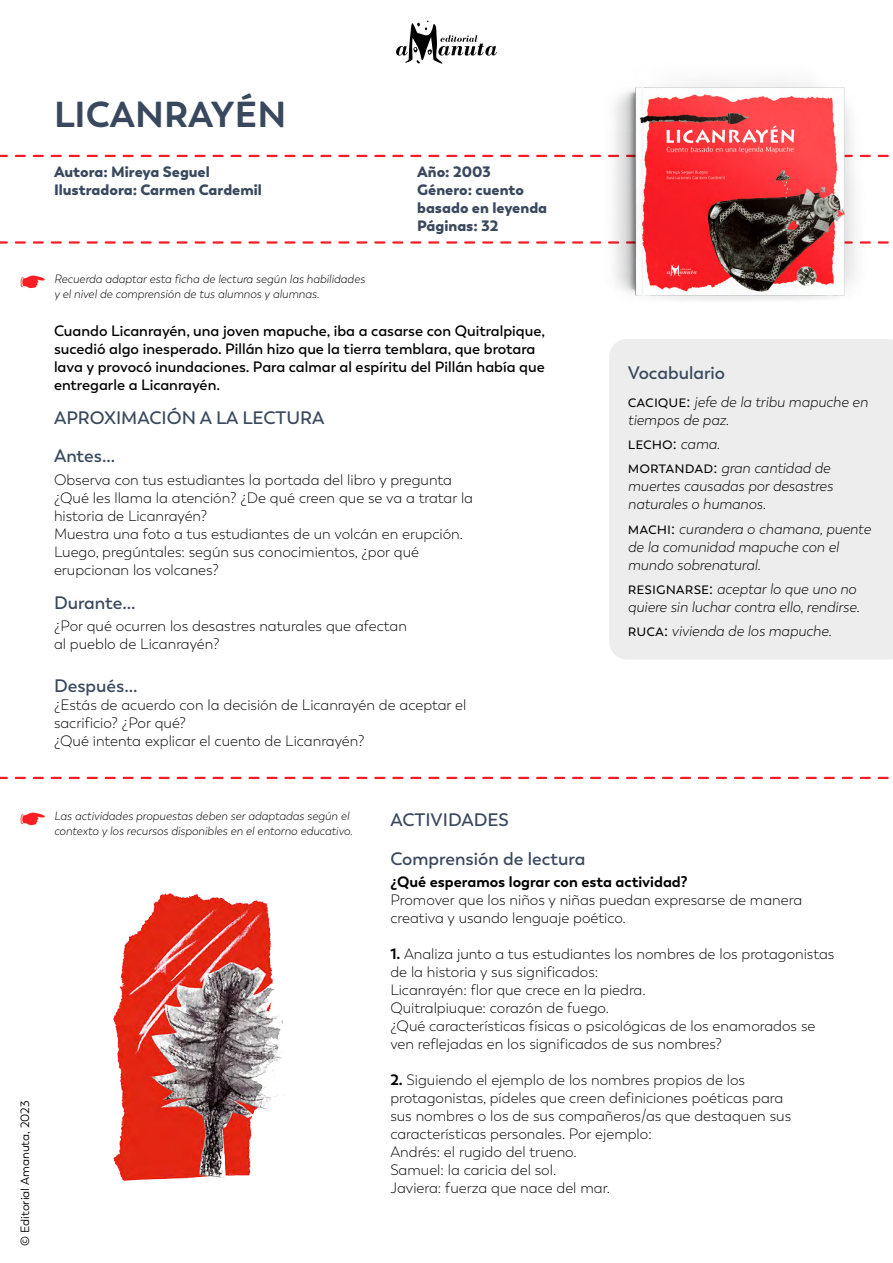
<style>
.page{position:relative;width:893px;height:1263px;background:#fff}
.page>*{position:absolute;margin:0;border:0;box-sizing:border-box;transform-origin:0 0}
.t1{font:700 36px "Boston";color:#39485d}
.t2{font:600 18px/38.5px "Boston";color:#39485d}
.t3{font:16.5px "Boston";color:#000}
.t4{font:300 15px/18px "Boston";color:#000}
.t5{font:italic 300 15px/18px "Boston";color:#000}
.t6{font:600 15px/18px "Boston";color:#000}
.t7{font:900 15px/18px "Boston";color:#39485d}
.t8{font:700 15px "Boston";color:#000}
.t9{font:italic 300 12px/14.4px "Boston";color:#000}
.t10{font:12px "Boston";color:#000}
.s1{font-weight:400;font-style:normal;font-size:16.5px}
.s2{font-weight:300;font-style:italic;font-size:15px}
.s3{font-weight:700}
</style>
<div class="page">
<img style="left:113px;top:893px;width:171px;height:288px">
<svg style="left:0;top:777px;width:889px;height:2px"></svg>
<svg style="left:396px;top:21px;width:101px;height:43px"></svg>
<svg style="left:0;top:241px;width:889px;height:3px"></svg>
<svg style="left:0;top:155px;width:889px;height:2px"></svg>
<div style="left:609px;top:339px;width:284px;height:320px;background:#ededed"></div>
<img style="left:566px;top:82px;width:321px;height:218px">
<h1 class="t1" style="left:54px;top:93px;width:234px">LICANRAYÉN</h1>
<p class="t7" style="left:54px;top:163px;width:209px">Autora: Mireya Seguel<br>Ilustradora: Carmen Cardemil</p>
<p class="t7" style="left:417px;top:163px;width:131px">Año: 2003<br>Género: cuento basado en leyenda<br>Páginas: 32</p>
<p class="t9" style="left:54px;top:272px;width:312px">Recuerda adaptar esta ficha de lectura según las habilidades y el nivel de comprensión de tus alumnos y alumnas.</p>
<p class="t6" style="left:54px;top:322px;width:493px">Cuando Licanrayén, una joven mapuche, iba a casarse con Quitralpique, sucedió algo inesperado. Pillán hizo que la tierra temblara, que brotara lava y provocó inundaciones. Para calmar al espíritu del Pillán había que entregarle a Licanrayén.</p>
<p class="t2" style="left:54px;top:398px;width:272px">APROXIMACIÓN A LA LECTURA<br>Antes...</p>
<p class="t4" style="left:54px;top:471px;width:421px">Observa con tus estudiantes la portada del libro y pregunta ¿Qué les llama la atención? ¿De qué creen que se va a tratar la historia de Licanrayén?<br>Muestra una foto a tus estudiantes de un volcán en erupción.<br>Luego, pregúntales: según sus conocimientos, ¿por qué erupcionan los volcanes?</p>
<p class="t2" style="left:54px;top:584px;width:83px">Durante...</p>
<p class="t4" style="left:54px;top:617px;width:354px">¿Por qué ocurren los desastres naturales que afectan al pueblo de Licanrayén?</p>
<p class="t2" style="left:54px;top:667px;width:85px">Después...</p>
<p class="t4" style="left:54px;top:696px;width:414px">¿Estás de acuerdo con la decisión de Licanrayén de aceptar el sacrificio? ¿Por qué?<br>¿Qué intenta explicar el cuento de Licanrayén?</p>
<p class="t2" style="left:628px;top:354px;width:99px">Vocabulario</p>
<p class="t5" style="left:628px;top:393px;width:242px"><span class="s1">cacique:</span> jefe de la tribu mapuche en tiempos de paz.</p>
<p class="t3" style="left:628px;top:434px;width:94px">lecho: <span class="s2">cama.</span></p>
<p class="t5" style="left:628px;top:459px;width:207px"><span class="s1">mortandad:</span> gran cantidad de muertes causadas por desastres naturales o humanos.</p>
<p class="t5" style="left:628px;top:519px;width:245px"><span class="s1">machi:</span> curandera o chamana, puente de la comunidad mapuche con el mundo sobrenatural.</p>
<p class="t5" style="left:628px;top:580px;width:233px"><span class="s1">resignarse:</span> aceptar lo que uno no quiere sin luchar contra ello, rendirse.</p>
<p class="t5" style="left:628px;top:622px;width:205px"><span class="s1">ruca:</span> vivienda de los mapuche.</p>
<p class="t9" style="left:54px;top:809px;width:300px">Las actividades propuestas deben ser adaptadas según el contexto y los recursos disponibles en el entorno educativo.</p>
<p class="t10" style="left:18px;top:1246px;width:147px;rotate:-90deg">© Editorial Amanuta, 2023</p>
<p class="t2" style="left:390px;top:801px;width:196px">ACTIVIDADES<br>Comprensión de lectura</p>
<p class="t8" style="left:390px;top:872px;width:299px">¿Qué esperamos lograr con esta actividad?</p>
<p class="t4" style="left:390px;top:891px;width:413px">Promover que los niños y niñas puedan expresarse de manera creativa y usando lenguaje poético.</p>
<p class="t4" style="left:390px;top:945px;width:446px"><span class="s3">1.</span> Analiza junto a tus estudiantes los nombres de los protagonistas de la historia y sus significados:<br>Licanrayén: flor que crece en la piedra.<br>Quitralpiuque: corazón de fuego.<br>¿Qué características físicas o psicológicas de los enamorados se ven reflejadas en los significados de sus nombres?</p>
<p class="t4" style="left:390px;top:1071px;width:402px"><span class="s3">2.</span> Siguiendo el ejemplo de los nombres propios de los protagonistas, pídeles que creen definiciones poéticas para sus nombres o los de sus compañeros/as que destaquen sus características personales. Por ejemplo:<br>Andrés: el rugido del trueno.<br>Samuel: la caricia del sol.<br>Javiera: fuerza que nace del mar.</p>
</div>
